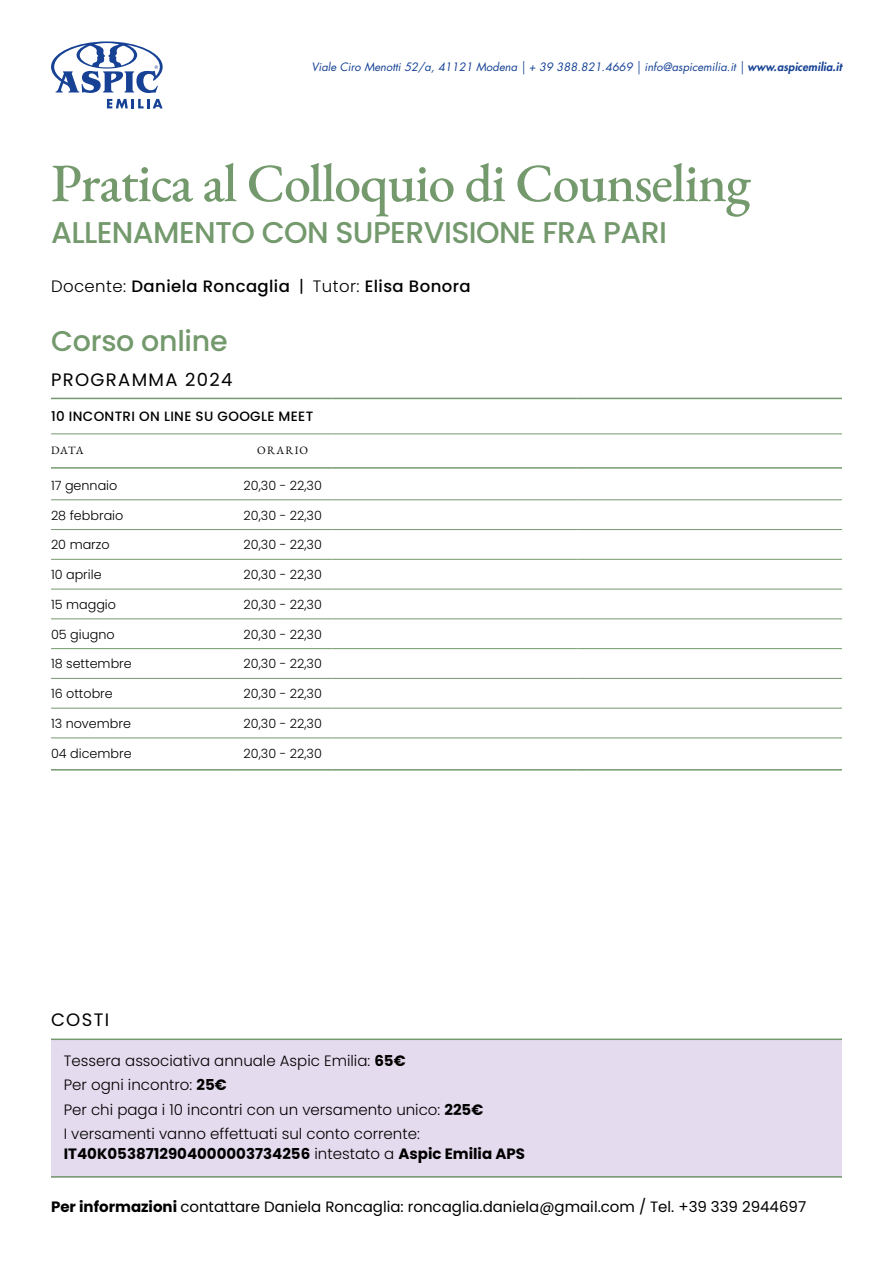
<style>
.page{position:relative;width:893px;height:1263px;background:#fff}
.page>*{position:absolute;margin:0;border:0;box-sizing:border-box;transform-origin:0 0}
.t1{font:500 54px "EB Garamond";letter-spacing:-.02em;color:#74996d}
.t2{font:500 30px "Poppins";letter-spacing:-.02em;color:#74996d}
.t3{font:500 28.5px "Poppins";letter-spacing:-.01em;color:#74996d}
.t4{font:18px "Poppins";letter-spacing:.075em;color:#000}
.t5{font:500 16.5px "Poppins";letter-spacing:.025em;color:#000}
.t6{font:300 15px/24.3px "Poppins";color:#000}
.t7{font:15px "Poppins";color:#000}
.t8{font:700 15px "Poppins";color:#000}
.t9{font:500 13.5px "Poppins";letter-spacing:.025em;color:#000}
.t10{font:300 12.75px "Poppins";color:#000}
.t11{font:italic 11.25px "Futura Std";color:#164194}
.t12{font:11.25px "EB Garamond";letter-spacing:.1em;color:#000}
.s1{font-weight:800}
.s2{font-weight:300}
.s3{font-weight:400}
.s4{font-weight:700}
</style>
<div class="page">
<div style="left:51px;top:1040px;width:791px;height:138px;background:#e5dbee"></div>
<svg style="left:51px;top:41px;width:112px;height:52px"></svg>
<svg style="left:107px;top:99px;width:56px;height:9px"></svg>
<hr style="left:51px;top:1038px;width:791px;height:2px;background:#74996d">
<hr style="left:51px;top:1176px;width:791px;height:1px;background:#74996d">
<hr style="left:51px;top:398px;width:183px;height:1px;background:#74996d">
<hr style="left:234px;top:398px;width:98px;height:1px;background:#74996d">
<hr style="left:332px;top:398px;width:246px;height:1px;background:#74996d">
<hr style="left:578px;top:398px;width:264px;height:1px;background:#74996d">
<hr style="left:51px;top:467px;width:183px;height:2px;background:#74996d">
<hr style="left:234px;top:467px;width:98px;height:2px;background:#74996d">
<hr style="left:332px;top:467px;width:246px;height:2px;background:#74996d">
<hr style="left:578px;top:467px;width:264px;height:2px;background:#74996d">
<hr style="left:51px;top:433px;width:183px;height:1px;background:#74996d">
<hr style="left:234px;top:433px;width:98px;height:1px;background:#74996d">
<hr style="left:332px;top:433px;width:246px;height:1px;background:#74996d">
<hr style="left:578px;top:433px;width:264px;height:1px;background:#74996d">
<hr style="left:51px;top:499px;width:183px;height:1px;background:#74996d">
<hr style="left:234px;top:499px;width:98px;height:1px;background:#74996d">
<hr style="left:332px;top:499px;width:246px;height:1px;background:#74996d">
<hr style="left:578px;top:499px;width:264px;height:1px;background:#74996d">
<hr style="left:51px;top:529px;width:183px;height:1px;background:#74996d">
<hr style="left:234px;top:529px;width:98px;height:1px;background:#74996d">
<hr style="left:332px;top:529px;width:246px;height:1px;background:#74996d">
<hr style="left:578px;top:529px;width:264px;height:1px;background:#74996d">
<hr style="left:51px;top:559px;width:183px;height:1px;background:#74996d">
<hr style="left:234px;top:559px;width:98px;height:1px;background:#74996d">
<hr style="left:332px;top:559px;width:246px;height:1px;background:#74996d">
<hr style="left:578px;top:559px;width:264px;height:1px;background:#74996d">
<hr style="left:51px;top:589px;width:183px;height:1px;background:#74996d">
<hr style="left:234px;top:589px;width:98px;height:1px;background:#74996d">
<hr style="left:332px;top:589px;width:246px;height:1px;background:#74996d">
<hr style="left:578px;top:589px;width:264px;height:1px;background:#74996d">
<hr style="left:51px;top:618px;width:183px;height:1px;background:#74996d">
<hr style="left:234px;top:618px;width:98px;height:1px;background:#74996d">
<hr style="left:332px;top:618px;width:246px;height:1px;background:#74996d">
<hr style="left:578px;top:618px;width:264px;height:1px;background:#74996d">
<hr style="left:51px;top:648px;width:183px;height:1px;background:#74996d">
<hr style="left:234px;top:648px;width:98px;height:1px;background:#74996d">
<hr style="left:332px;top:648px;width:246px;height:1px;background:#74996d">
<hr style="left:578px;top:648px;width:264px;height:1px;background:#74996d">
<hr style="left:51px;top:678px;width:183px;height:1px;background:#74996d">
<hr style="left:234px;top:678px;width:98px;height:1px;background:#74996d">
<hr style="left:332px;top:678px;width:246px;height:1px;background:#74996d">
<hr style="left:578px;top:678px;width:264px;height:1px;background:#74996d">
<hr style="left:51px;top:708px;width:183px;height:1px;background:#74996d">
<hr style="left:234px;top:708px;width:98px;height:1px;background:#74996d">
<hr style="left:332px;top:708px;width:246px;height:1px;background:#74996d">
<hr style="left:578px;top:708px;width:264px;height:1px;background:#74996d">
<hr style="left:51px;top:737px;width:183px;height:1px;background:#74996d">
<hr style="left:234px;top:737px;width:98px;height:1px;background:#74996d">
<hr style="left:332px;top:737px;width:246px;height:1px;background:#74996d">
<hr style="left:578px;top:737px;width:264px;height:1px;background:#74996d">
<hr style="left:51px;top:769px;width:183px;height:1px;background:#74996d">
<hr style="left:234px;top:769px;width:98px;height:1px;background:#74996d">
<hr style="left:332px;top:769px;width:246px;height:1px;background:#74996d">
<hr style="left:578px;top:769px;width:264px;height:1px;background:#74996d">
<p class="t11" style="left:311px;top:60px;width:532px">Viale Ciro Menotti 52/a, 41121 Modena | + 39 388.821.4669 | info@aspicemilia.it | <span class="s1">www.aspicemilia.it</span></p>
<h1 class="t1" style="left:51px;top:148px;width:701px">Pratica al Colloquio di Counseling</h1>
<h2 class="t2" style="left:51px;top:215px;width:617px">ALLENAMENTO CON SUPERVISIONE FRA PARI</h2>
<p class="t5" style="left:51px;top:277px;width:421px"><span class="s2">Docente:</span> Daniela Roncaglia <span class="s3">|</span> <span class="s2">Tutor:</span> Elisa Bonora</p>
<h3 class="t3" style="left:51px;top:324px;width:178px">Corso online</h3>
<h3 class="t4" style="left:51px;top:369px;width:183px">PROGRAMMA 2024</h3>
<p class="t9" style="left:51px;top:409px;width:264px">10 INCONTRI ON LINE SU GOOGLE MEET</p>
<p class="t12" style="left:51px;top:443px;width:34px">DATA</p>
<p class="t12" style="left:257px;top:443px;width:52px">ORARIO</p>
<p class="t10" style="left:51px;top:478px;width:68px">17 gennaio</p>
<p class="t10" style="left:244px;top:478px;width:80px">20,30 - 22,30</p>
<p class="t10" style="left:51px;top:508px;width:74px">28 febbraio</p>
<p class="t10" style="left:244px;top:508px;width:80px">20,30 - 22,30</p>
<p class="t10" style="left:51px;top:537px;width:60px">20 marzo</p>
<p class="t10" style="left:244px;top:537px;width:80px">20,30 - 22,30</p>
<p class="t10" style="left:51px;top:567px;width:52px">10 aprile</p>
<p class="t10" style="left:244px;top:567px;width:80px">20,30 - 22,30</p>
<p class="t10" style="left:51px;top:597px;width:67px">15 maggio</p>
<p class="t10" style="left:244px;top:597px;width:80px">20,30 - 22,30</p>
<p class="t10" style="left:51px;top:627px;width:65px">05 giugno</p>
<p class="t10" style="left:244px;top:627px;width:80px">20,30 - 22,30</p>
<p class="t10" style="left:51px;top:656px;width:82px">18 settembre</p>
<p class="t10" style="left:244px;top:656px;width:80px">20,30 - 22,30</p>
<p class="t10" style="left:51px;top:686px;width:63px">16 ottobre</p>
<p class="t10" style="left:244px;top:686px;width:80px">20,30 - 22,30</p>
<p class="t10" style="left:51px;top:716px;width:82px">13 novembre</p>
<p class="t10" style="left:244px;top:716px;width:80px">20,30 - 22,30</p>
<p class="t10" style="left:51px;top:746px;width:82px">04 dicembre</p>
<p class="t10" style="left:244px;top:746px;width:80px">20,30 - 22,30</p>
<h3 class="t4" style="left:51px;top:1009px;width:60px">COSTI</h3>
<p class="t6" style="left:64px;top:1049px;width:421px">Tessera associativa annuale Aspic Emilia: <span class="s4">65€<br></span>Per ogni incontro: <span class="s4">25€<br></span>Per chi paga i 10 incontri con un versamento unico: <span class="s4">225€ </span>I versamenti vanno effettuati sul conto corrente:</p>
<p class="t8" style="left:64px;top:1145px;width:463px">IT40K0538712904000003734256 <span class="s2">intestato a</span> Aspic Emilia APS</p>
<p class="t7" style="left:51px;top:1198px;width:757px"><span class="s4">Per informazioni</span> contattare Daniela Roncaglia: roncaglia.daniela@gmail.com / Tel. +39 339 2944697</p>
</div>
